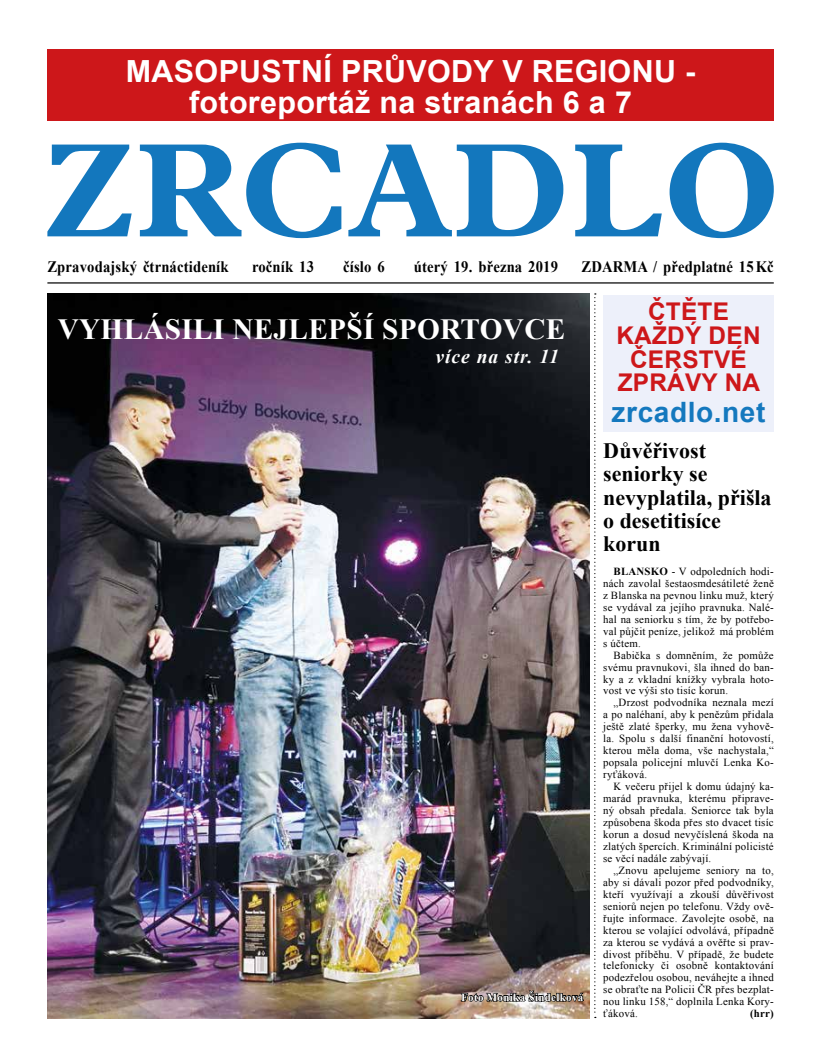
<style>
.page{position:relative;width:815px;height:1063px;background:#fff}
.page>*{position:absolute;margin:0;border:0;box-sizing:border-box;transform-origin:0 0}
.t1{font:700 30.5px/30.5px "Arial";letter-spacing:.01em;color:#fff;text-align:center}
.t2{font:700 29.25px "Times New Roman";letter-spacing:.01em;color:#fff}
.t3{font:700 28.12px "Arial";letter-spacing:.02em;color:#1478be}
.t4{font:700 24.38px/23.9px "Arial";letter-spacing:.01em;color:#cd171a;text-align:center}
.t5{font:700 22px/23.2px "Times New Roman";color:#000}
.t6{font:italic 700 19.5px "Times New Roman";letter-spacing:.05em;color:#fff}
.t7{font:700 16px "Times New Roman";letter-spacing:.01em;color:#000;scale:.92 1}
.t8{font:700 11px "Times New Roman";letter-spacing:.03em;color:#fff}
.t9{font:10.88px/12px "Times New Roman";letter-spacing:.02em;color:#000;text-align:justify}
.t10{font:700 10.88px "Times New Roman";color:#000}
.s1{font-weight:700}
</style>
<div class="page">
<img style="left:47px;top:294px;width:543px;height:724px">
<svg style="left:47px;top:145px;width:85px;height:91px"></svg>
<svg style="left:140px;top:143px;width:201px;height:95px"></svg>
<svg style="left:348px;top:145px;width:215px;height:91px"></svg>
<svg style="left:575px;top:145px;width:87px;height:91px"></svg>
<svg style="left:670px;top:143px;width:104px;height:95px"></svg>
<div style="left:603px;top:295px;width:171px;height:137px;background:#edf0fa"></div>
<hr style="left:47px;top:282px;width:727px;height:2px;background:#000">
<div style="left:47px;top:50px;width:727px;height:71px;background:#cd171a"></div>
<svg style="left:594px;top:293px;width:2px;height:725px"></svg>
<img style="left:460px;top:988px;width:125px;height:18px">
<h1 class="t1" style="left:126px;top:57px;width:571px">MASOPUSTNÍ PRŮVODY V REGIONU - fotoreportáž na stranách 6 a 7</h1>
<h3 class="t7" style="left:47px;top:255px;width:199px">Zpravodajský čtrnáctideník</h3>
<h3 class="t7" style="left:252px;top:255px;width:69px">ročník 13</h3>
<h3 class="t7" style="left:343px;top:255px;width:47px">číslo 6</h3>
<h3 class="t7" style="left:414px;top:255px;width:158px">úterý 19. března 2019</h3>
<h3 class="t7" style="left:581px;top:255px;width:211px">ZDARMA / předplatné 15Kč</h3>
<h3 class="t4" style="left:616px;top:300px;width:146px">ČTĚTE<br>KAŽDÝ DEN<br>ČERSTVÉ<br>ZPRÁVY NA</h3>
<h3 class="t3" style="left:612px;top:393px;width:155px">zrcadlo.net</h3>
<h2 class="t2" style="left:58px;top:308px;width:509px">VYHLÁSILI NEJLEPŠÍ SPORTOVCE</h2>
<h3 class="t6" style="left:436px;top:342px;width:125px">více na str. 11</h3>
<p class="t8" style="left:461px;top:990px;width:124px">Foto Monika Šindelková</p>
<h3 class="t5" style="left:603px;top:439px;width:170px">Důvěřivost seniorky se nevyplatila, přišla o desetitisíce korun</h3>
<p class="t9" style="left:603px;top:565px;width:172px;text-indent:10px"><span class="s1">BLANSKO</span> - V odpoledních hodi&shy;nách zavolal šestaosmdesátileté ženě z Blanska na pevnou linku muž, který se vydával za jejího pravnuka. Nalé&shy;hal na seniorku s tím, že by potřebo&shy;val půjčit peníze, jelikož má problém s účtem.</p>
<p class="t9" style="left:603px;top:649px;width:172px;text-indent:10px">Babička s domněním, že pomůže svému pravnukovi, šla ihned do ban&shy;ky a z vkladní knížky vybrala hoto&shy;vost ve výši sto tisíc korun.</p>
<p class="t9" style="left:603px;top:697px;width:172px;text-indent:10px">„Drzost podvodníka neznala mezí a po naléhaní, aby k penězům přidala ještě zlaté šperky, mu žena vyhově&shy;la. Spolu s další finanční hotovostí, kterou měla doma, vše nachystala,“ popsala policejní mluvčí Lenka Ko&shy;ryťáková.</p>
<p class="t9" style="left:603px;top:780px;width:172px;text-indent:10px">K večeru přijel k domu údajný ka&shy;marád pravnuka, kterému připrave&shy;ný obsah předala. Seniorce tak byla způsobena škoda přes sto dvacet tisíc korun a dosud nevyčíslená škoda na zlatých špercích. Kriminální policisté se věcí nadále zabývají.</p>
<p class="t9" style="left:603px;top:864px;width:172px;text-indent:10px">„Znovu apelujeme seniory na to, aby si dávali pozor před podvodníky, kteří využívají a zkouší důvěřivost seniorů nejen po telefonu. Vždy ově&shy;řujte informace. Zavolejte osobě, na kterou se volající odvolává, případně za kterou se vydává a ověřte si prav&shy;divost příběhu. V případě, že budete telefonicky či osobně kontaktování podezřelou osobou, neváhejte a ihned se obraťte na Policii ČR přes bezplat&shy;nou linku 158,“ doplnila Lenka Kory&shy;ťáková.</p>
<p class="t10" style="left:750px;top:1006px;width:25px">(hrr)</p>
</div>
